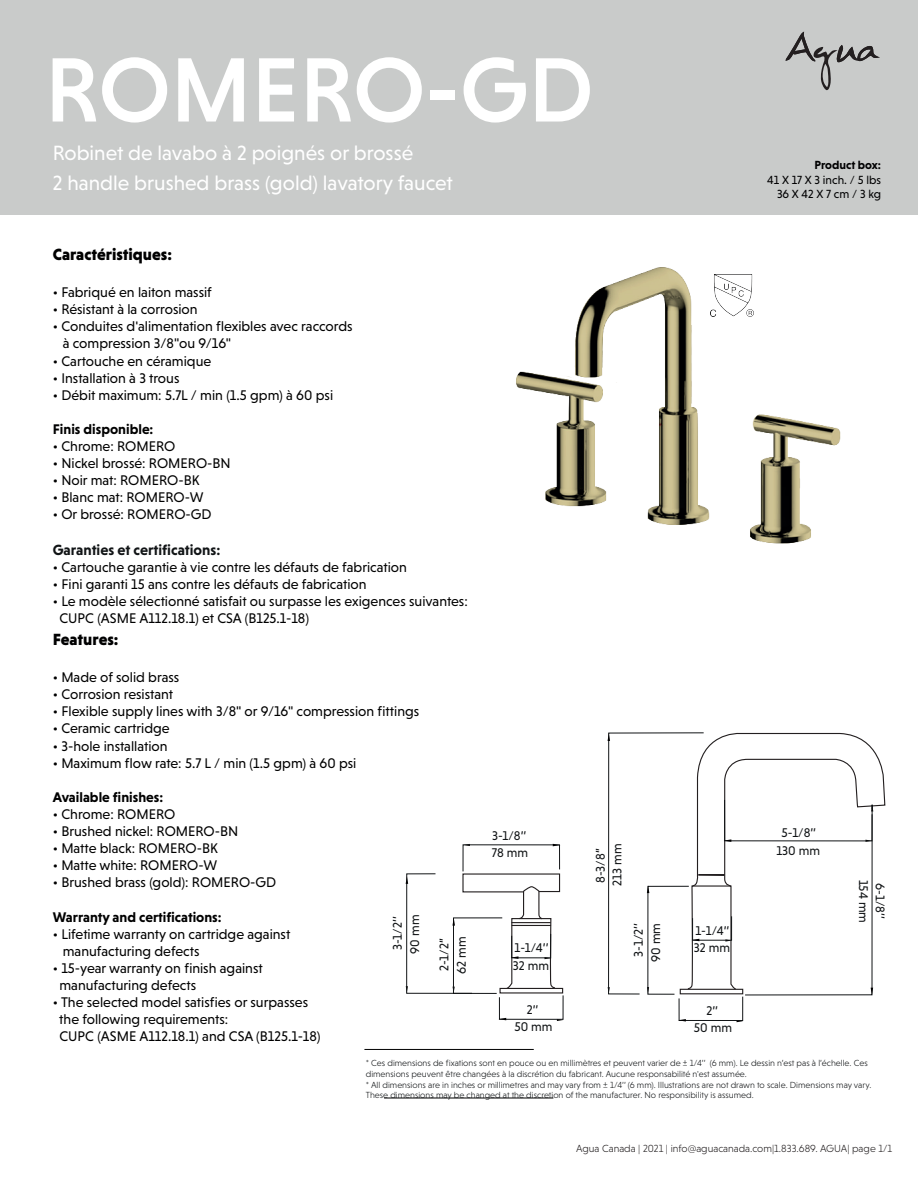
<style>
.page{position:relative;width:918px;height:1188px;background:#fff}
.page>*{position:absolute;margin:0;border:0;box-sizing:border-box;transform-origin:0 0}
.t1{font:500 93px "Niveau Grotesk";color:#fff}
.t2{font:21px/29.4px "Niveau Grotesk";color:#fff}
.t3{font:900 16.5px "Niveau Grotesk";color:#000001}
.t4{font:700 15px "Niveau Grotesk";color:#111416}
.t5{font:14.25px/17.1px "Niveau Grotesk";color:#000001}
.t6{font:700 14.25px "Niveau Grotesk";color:#000001}
.t7{font:12.9px/17.2px "Niveau Grotesk";color:#111416}
.t8{font:12px/14.4px "Niveau Grotesk";color:#000001;text-align:right}
.t9{font:700 12px "Niveau Grotesk";color:#000001}
.t10{font:300 10.5px "Niveau Grotesk";color:#231f20}
.t11{font:300 9px/10.8px "Niveau Grotesk";color:#111416}
</style>
<div class="page">
<div style="left:1px;top:0;width:917px;height:214px;background:#c9cbca"></div>
<svg style="left:786px;top:32px;width:94px;height:58px"></svg>
<hr style="left:384px;top:1098px;width:169px;height:1px;background:#000001">
<img style="left:516px;top:267px;width:325px;height:277px">
<hr style="left:364px;top:1049px;width:170px;height:1px;background:#000001">
<svg style="left:608px;top:732px;width:278px;height:290px"></svg>
<svg style="left:406px;top:844px;width:158px;height:177px"></svg>
<img style="left:711px;top:275px;width:43px;height:41px">
<h1 class="t1" style="left:45px;top:37px;width:550px">ROMERO-GD</h1>
<h2 class="t2" style="left:53px;top:138px;width:402px">Robinet de lavabo à 2 poignés or brossé<br>2 handle brushed brass (gold) lavatory faucet</h2>
<p class="t3" style="left:53px;top:245px;width:121px">Caractéristiques:</p>
<p class="t5" style="left:53px;top:284px;width:161px">• Fabriqué en laiton massif</p>
<p class="t5" style="left:53px;top:301px;width:146px">• Résistant à la corrosion</p>
<p class="t5" style="left:63px;top:318px;width:291px;text-indent:-10px">• Conduites d'alimentation flexibles avec raccords à compression 3/8"ou 9/16"</p>
<p class="t5" style="left:53px;top:352px;width:160px">• Cartouche en céramique</p>
<p class="t5" style="left:53px;top:369px;width:128px">• Installation à 3 trous</p>
<p class="t5" style="left:53px;top:386px;width:282px">• Débit maximum: 5.7L / min (1.5 gpm) à 60 psi</p>
<p class="t6" style="left:53px;top:421px;width:102px">Finis disponible:</p>
<p class="t5" style="left:53px;top:438px;width:124px">• Chrome: ROMERO</p>
<p class="t5" style="left:53px;top:455px;width:179px">• Nickel brossé: ROMERO-BN</p>
<p class="t5" style="left:53px;top:472px;width:148px">• Noir mat: ROMERO-BK</p>
<p class="t5" style="left:53px;top:489px;width:152px">• Blanc mat: ROMERO-W</p>
<p class="t5" style="left:53px;top:506px;width:160px">• Or brossé: ROMERO-GD</p>
<p class="t4" style="left:53px;top:541px;width:169px">Garanties et certifications:</p>
<p class="t5" style="left:53px;top:558px;width:356px">• Cartouche garantie à vie contre les défauts de fabrication</p>
<p class="t5" style="left:53px;top:575px;width:315px">• Fini garanti 15 ans contre les défauts de fabrication</p>
<p class="t5" style="left:59px;top:592px;width:410px;text-indent:-7px">• Le modèle sélectionné satisfait ou surpasse les exigences suivantes:<br>CUPC (ASME A112.18.1) et CSA (B125.1-18)</p>
<p class="t3" style="left:53px;top:630px;width:67px">Features:</p>
<p class="t5" style="left:53px;top:669px;width:128px">• Made of solid brass</p>
<p class="t5" style="left:53px;top:686px;width:122px">• Corrosion resistant</p>
<p class="t5" style="left:53px;top:703px;width:368px">• Flexible supply lines with 3/8" or 9/16" compression fittings</p>
<p class="t5" style="left:53px;top:720px;width:118px">• Ceramic cartridge</p>
<p class="t5" style="left:53px;top:737px;width:116px">• 3-hole installation</p>
<p class="t5" style="left:53px;top:754px;width:305px">• Maximum flow rate: 5.7 L / min (1.5 gpm) à 60 psi</p>
<p class="t6" style="left:53px;top:789px;width:112px">Available finishes:</p>
<p class="t5" style="left:53px;top:805px;width:124px">• Chrome: ROMERO</p>
<p class="t5" style="left:53px;top:823px;width:187px">• Brushed nickel: ROMERO-BN</p>
<p class="t5" style="left:53px;top:840px;width:167px">• Matte black: ROMERO-BK</p>
<p class="t5" style="left:53px;top:857px;width:166px">• Matte white: ROMERO-W</p>
<p class="t5" style="left:53px;top:874px;width:225px">• Brushed brass (gold): ROMERO-GD</p>
<p class="t6" style="left:53px;top:908px;width:170px">Warranty and certifications:</p>
<p class="t5" style="left:63px;top:925px;width:229px;text-indent:-10px">• Lifetime warranty on cartridge against manufacturing defects</p>
<p class="t5" style="left:59px;top:959px;width:205px;text-indent:-7px">• 15-year warranty on finish against manufacturing defects</p>
<p class="t5" style="left:59px;top:994px;width:263px;text-indent:-7px">• The selected model satisfies or surpasses the following requirements:<br>CUPC (ASME A112.18.1) and CSA (B125.1-18)</p>
<p class="t7" style="left:389px;top:954px;width:40px;rotate:-90deg">3-1/2’’<br>90 mm</p>
<p class="t7" style="left:436px;top:974px;width:39px;rotate:-90deg">2-1/2’’<br>62 mm</p>
<p class="t7" style="left:492px;top:827px;width:38px">3-1/8’’<br>78 mm</p>
<p class="t7" style="left:513px;top:939px;width:38px;line-height:17.7px">1-1/4’’<br>32 mm</p>
<p class="t7" style="left:514px;top:1000px;width:40px;text-align:center">2’’<br>50 mm</p>
<p class="t7" style="left:592px;top:886px;width:44px;rotate:-90deg">8-3/8’’<br>213 mm</p>
<p class="t7" style="left:630px;top:962px;width:40px;text-align:center;rotate:-90deg">3-1/2’’<br>90 mm</p>
<p class="t7" style="left:694px;top:921px;width:38px;line-height:17.7px">1-1/4’’<br>32 mm</p>
<p class="t7" style="left:694px;top:1002px;width:40px;text-align:center">2’’<br>50 mm</p>
<p class="t9" style="left:814px;top:158px;width:68px">Product box:</p>
<p class="t8" style="left:767px;top:172px;width:115px">41 X 17 X 3 inch. / 5 lbs<br>36 X 42 X 7 cm / 3 kg</p>
<p class="t7" style="left:776px;top:824px;width:45px;text-align:center">5-1/8’’<br>130 mm</p>
<p class="t7" style="left:889px;top:880px;width:45px;rotate:90deg">6-1/8’’<br>154 mm</p>
<p class="t11" style="left:366px;top:1058px;width:507px">* Ces dimensions de fixations sont en pouce ou en millimètres et peuvent varier de ± 1/4’’ (6 mm). Le dessin n’est pas à l’échelle. Ces dimensions peuvent être changées à la discrétion du fabricant. Aucune responsabilité n'est assumée.<br>* All dimensions are in inches or millimetres and may vary from ± 1/4’’ (6 mm). Illustrations are not drawn to scale. Dimensions may vary.<br>These dimensions may be changed at the discretion of the manufacturer. No responsibility is assumed.</p>
<p class="t10" style="left:576px;top:1143px;width:317px">Agua Canada | 2021 | info@aguacanada.com|1.833.689. AGUA| page 1/1</p>
</div>
